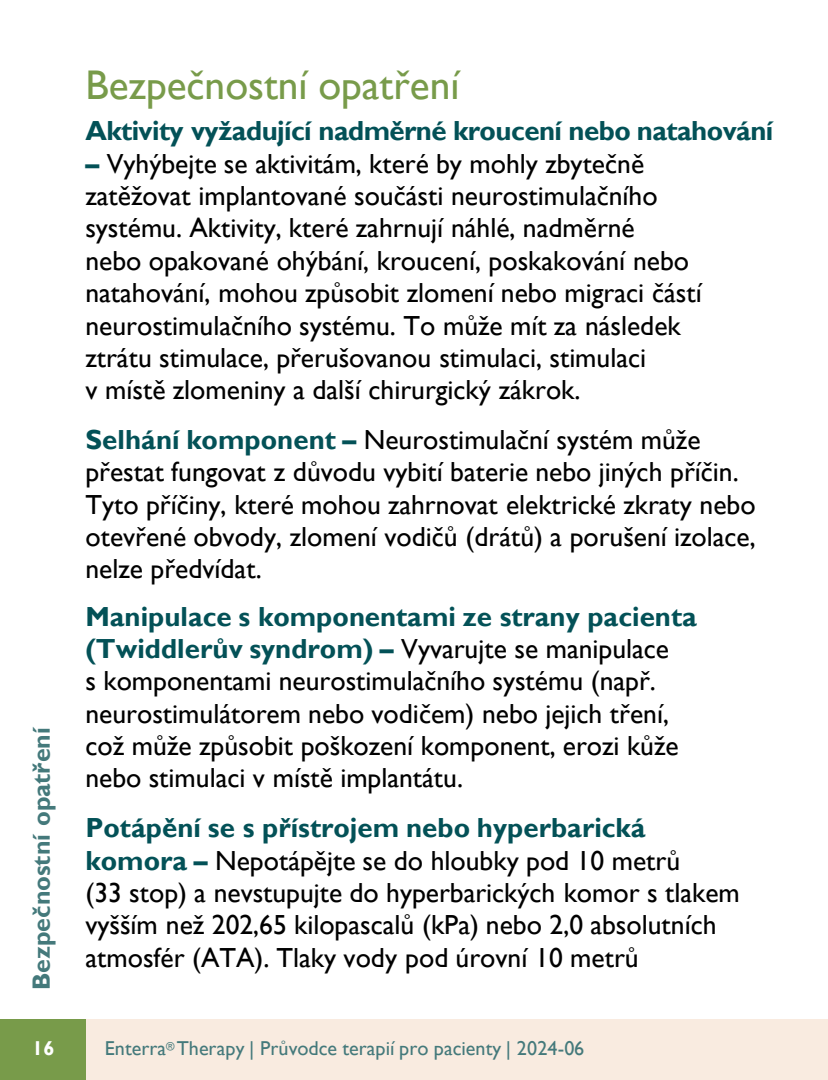
<style>
.page{position:relative;width:828px;height:1080px;background:#fff}
.page>*{position:absolute;margin:0;border:0;box-sizing:border-box;transform-origin:0 0}
.t1{font:41.5px "Gill Sans";color:#789b4a}
.t2{font:27.5px/32.2px "Gill Sans";color:#000}
.t3{font:700 27.5px "Gill Sans";letter-spacing:-.02em;color:#035157}
.t4{font:700 25px "Gill Sans";letter-spacing:-.005em;color:#44797b}
.t5{font:20px "Gill Sans";letter-spacing:.005em;color:#44797b}
.t6{font:700 20px "Gill Sans";color:#fff}
.s1{font-weight:700;color:#035157}
</style>
<div class="page">
<div style="left:86px;top:1020px;width:741px;height:60px;background:#f9ebe0"></div>
<div style="left:0;top:1020px;width:86px;height:60px;background:#789b4a"></div>
<p class="t4" style="left:26px;top:990px;width:265px;rotate:-90deg">Bezpečnostní opatření</p>
<p class="t6" style="left:32px;top:1036px;width:24px">16</p>
<h2 class="t1" style="left:85px;top:61px;width:375px">Bezpečnostní opatření</h2>
<p class="t3" style="left:85px;top:115px;width:689px">Aktivity vyžadující nadměrné kroucení nebo natahování</p>
<p class="t2" style="left:85px;top:148px;width:617px"><span class="s1">–</span> Vyhýbejte se aktivitám, které by mohly zbytečně zatěžovat implantované součásti neurostimulačního systému. Aktivity, které zahrnují náhlé, nadměrné<br>nebo opakované ohýbání, kroucení, poskakování nebo natahování, mohou způsobit zlomení nebo migraci částí neurostimulačního systému. To může mít za následek ztrátu stimulace, přerušovanou stimulaci, stimulaci<br>v místě zlomeniny a další chirurgický zákrok.</p>
<p class="t2" style="left:85px;top:424px;width:671px"><span class="s1">Selhání komponent –</span> Neurostimulační systém může přestat fungovat z důvodu vybití baterie nebo jiných příčin.<br>Tyto příčiny, které mohou zahrnovat elektrické zkraty nebo otevřené obvody, zlomení vodičů (drátů) a porušení izolace, nelze předvídat.</p>
<p class="t2" style="left:85px;top:601px;width:613px"><span class="s1">Manipulace s komponentami ze strany pacienta (Twiddlerův syndrom) –</span> Vyvarujte se manipulace<br>s komponentami neurostimulačního systému (např. neurostimulátorem nebo vodičem) nebo jejich tření, což může způsobit poškození komponent, erozi kůže nebo stimulaci v místě implantátu.</p>
<p class="t2" style="left:85px;top:812px;width:655px"><span class="s1">Potápění se s přístrojem nebo hyperbarická komora –</span> Nepotápějte se do hloubky pod 10 metrů<br>(33 stop) a nevstupujte do hyperbarických komor s tlakem vyšším než 202,65 kilopascalů (kPa) nebo 2,0 absolutních atmosfér (ATA). Tlaky vody pod úrovní 10 metrů</p>
<p class="t5" style="left:105px;top:1037px;width:481px">Enterra<sup>®</sup> Therapy | Průvodce terapií pro pacienty | 2024-06</p>
</div>
